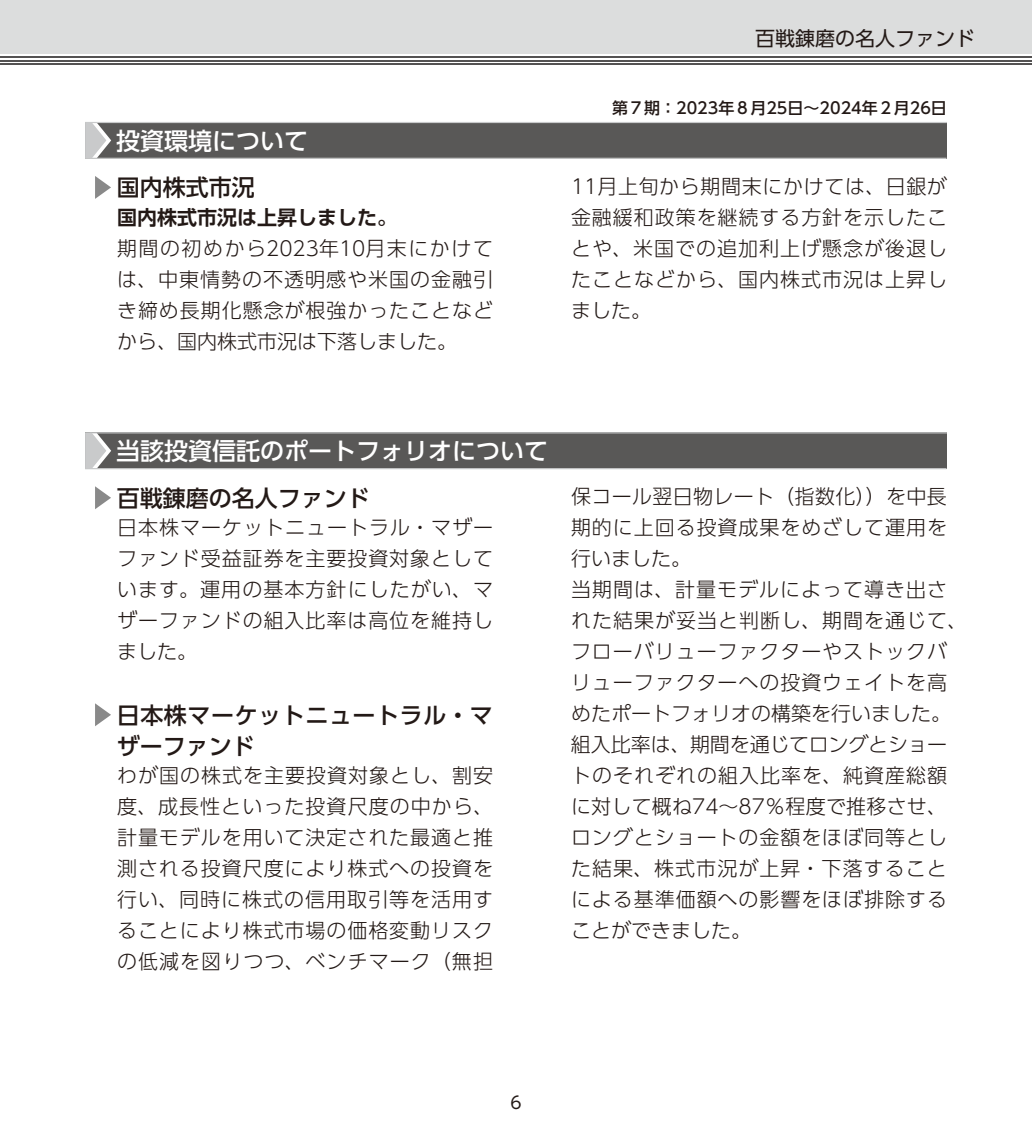
<style>
.page{position:relative;width:1032px;height:1134px;background:#fff}
.page>*{position:absolute;margin:0;border:0;box-sizing:border-box;transform-origin:0 0}
.t1{font:500 24px "UD Shin Go Pro";color:#fff}
.t2{font:500 23px/31px "UD Shin Go Pro";letter-spacing:.025em;color:#231916}
.t3{font:500 23px "UD Shin Go Pro";color:#231916}
.t4{font:300 20px/31px "UD Shin Go Pro";letter-spacing:.045em;color:#231916;text-align:justify}
.t5{font:700 20px "UD Shin Go Pro De";color:#231916}
.t6{font:20px "UD Shin Go Pro";color:#231916}
.t7{font:17px "UD Shin Go Pro";color:#231916}
.t8{font:500 16px "UD Shin Go Pro";color:#231916}
</style>
<div class="page">
<div style="left:0;top:0;width:1032px;height:54px;background:#dcdddd"></div>
<hr style="left:0;top:63px;width:1032px;height:2px;background:#545252">
<hr style="left:0;top:60px;width:1032px;height:1px;background:#545252">
<hr style="left:0;top:56px;width:1032px;height:2px;background:#545252">
<div style="left:85px;top:122px;width:862px;height:36px;background:#595857"></div>
<hr style="left:85px;top:158px;width:861px;height:1px;background:#c9cacb">
<hr style="left:85px;top:122px;width:862px;height:1px;background:#c9cacb">
<svg style="left:85px;top:123px;width:26px;height:35px"></svg>
<div style="left:85px;top:433px;width:862px;height:36px;background:#595857"></div>
<hr style="left:85px;top:468px;width:861px;height:1px;background:#c9cacb">
<hr style="left:85px;top:432px;width:862px;height:1px;background:#c9cacb">
<svg style="left:85px;top:433px;width:26px;height:35px"></svg>
<svg style="left:95px;top:486px;width:16px;height:23px"></svg>
<svg style="left:95px;top:703px;width:16px;height:23px"></svg>
<svg style="left:95px;top:176px;width:16px;height:23px"></svg>
<p class="t1" style="left:116px;top:121px;width:194px">投資環境について</p>
<p class="t3" style="left:117px;top:169px;width:140px">国内株式市況</p>
<p class="t5" style="left:117px;top:201px;width:282px">国内株式市況は上昇しました。</p>
<p class="t4" style="left:117px;top:232px;width:377px">期間の初めから2023年10月末にかけては、中東情勢の不透明感や米国の金融引き締め長期化懸念が根強かったことなどから、国内株式市況は下落しました。</p>
<p class="t6" style="left:755px;top:22px;width:221px">百戦錬磨の名人ファンド</p>
<p class="t8" style="left:612px;top:95px;width:336px">第７期：2023年８月25日～2024年２月26日</p>
<p class="t4" style="left:571px;top:170px;width:377px">11月上旬から期間末にかけては、日銀が金融緩和政策を継続する方針を示したことや、米国での追加利上げ懸念が後退したことなどから、国内株式市況は上昇しました。</p>
<p class="t1" style="left:116px;top:431px;width:433px">当該投資信託のポートフォリオについて</p>
<p class="t3" style="left:117px;top:479px;width:255px">百戦錬磨の名人ファンド</p>
<p class="t4" style="left:117px;top:511px;width:377px">日本株マーケットニュートラル・マザーファンド受益証券を主要投資対象としています。運用の基本方針にしたがい、マザーファンドの組入比率は高位を維持しました。</p>
<p class="t2" style="left:117px;top:699px;width:378px">日本株マーケットニュートラル・マザーファンド</p>
<p class="t4" style="left:117px;top:759px;width:377px">わが国の株式を主要投資対象とし、割安度、成長性といった投資尺度の中から、計量モデルを用いて決定された最適と推測される投資尺度により株式への投資を行い、同時に株式の信用取引等を活用することにより株式市場の価格変動リスクの低減を図りつつ、ベンチマーク（無担</p>
<p class="t4" style="left:571px;top:480px;width:398px;text-align:left">保コール翌日物レート（指数化））を中長期的に上回る投資成果をめざして運用を行いました。<br>当期間は、計量モデルによって導き出された結果が妥当と判断し、期間を通じて、フローバリューファクターやストックバリューファクターへの投資ウェイトを高めたポートフォリオの構築を行いました。組入比率は、期間を通じてロングとショートのそれぞれの組入比率を、純資産総額に対して概ね74～87％程度で推移させ、ロングとショートの金額をほぼ同等とした結果、株式市況が上昇・下落することによる基準価額への影響をほぼ排除することができました。</p>
<p class="t7" style="left:510px;top:1089px;width:13px">6</p>
</div>
